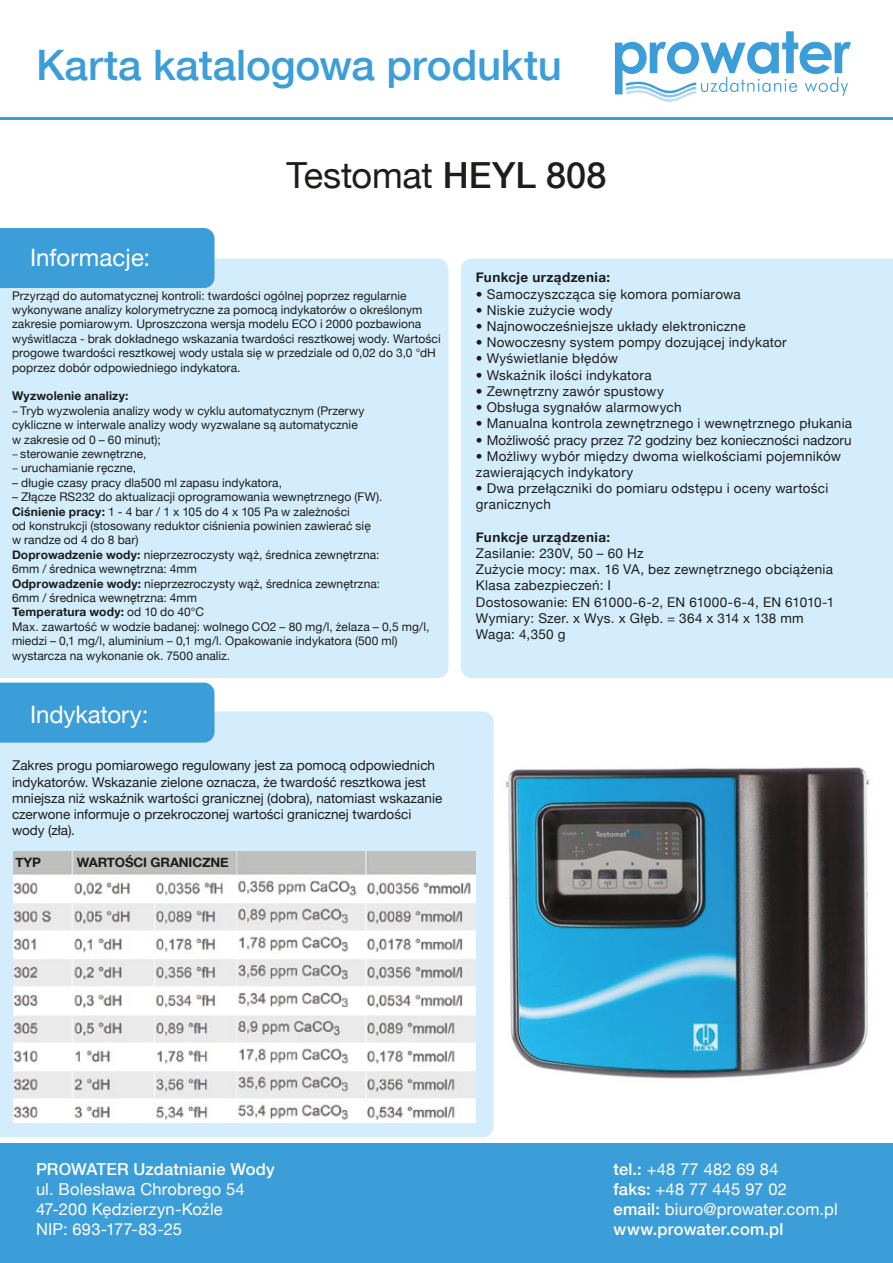
<style>
.page{position:relative;width:893px;height:1263px;background:#fff}
.page>*{position:absolute;margin:0;border:0;box-sizing:border-box;transform-origin:0 0}
.t1{font:500 42px "Helvetica Neue";letter-spacing:-.005em;color:#3c9ed8}
.t2{font:36px "Helvetica Neue";letter-spacing:-.005em;color:#1d1d1b}
.t3{font:24px "Helvetica Neue";color:#fff}
.t4{font:16.5px/19.8px "Helvetica Neue";letter-spacing:.01em;color:#fff}
.t5{font:500 16.5px "Helvetica Neue";letter-spacing:.01em;color:#fff}
.t6{font:13.5px/16.2px "Helvetica Neue";letter-spacing:.015em;color:#1d1d1b}
.t7{font:700 13.5px "Helvetica Neue";letter-spacing:.025em;color:#1d1d1b}
.t8{font:700 13.05px "Helvetica Neue";letter-spacing:-.01em;color:#1d1d1b}
.t9{font:12px/14.4px "Helvetica Neue";letter-spacing:.005em;color:#1d1d1b}
.t10{font:700 12px "Helvetica Neue";letter-spacing:.015em;color:#1d1d1b}
.s1{font-weight:500}
.s2{font-family:"Myriad Pro"}
.s3{font-weight:700}
</style>
<div class="page">
<div style="left:0;top:259px;width:448px;height:419px;background:#d4edfc"></div>
<svg style="left:0;top:43px;width:893px;height:77px"></svg>
<div style="left:0;top:228px;width:214px;height:60px;background:#3c9ed8"></div>
<svg style="left:615px;top:31px;width:236px;height:71px"></svg>
<div style="left:0;top:1143px;width:893px;height:120px;background:#3c9ed8"></div>
<div style="left:0;top:711px;width:494px;height:426px;background:#d4edfc"></div>
<div style="left:0;top:683px;width:214px;height:60px;background:#3c9ed8"></div>
<div style="left:461px;top:259px;width:432px;height:419px;background:#d4edfc"></div>
<img style="left:505px;top:767px;width:365px;height:312px">
<img style="left:13px;top:851px;width:463px;height:271px">
<h1 class="t1" style="left:36px;top:40px;width:527px">Karta katalogowa produktu</h1>
<h3 class="t3" style="left:30px;top:243px;width:122px">Informacje:</h3>
<h2 class="t2" style="left:286px;top:154px;width:322px">Testomat <span class="s1">HEYL 808</span></h2>
<p class="t9" style="left:12px;top:288px;width:430px">Przyrząd do automatycznej kontroli: twardości ogólnej poprzez regularnie wykonywane analizy kolorymetryczne za pomocą indykatorów o określonym zakresie pomiarowym. Uproszczona wersja modelu ECO i 2000 pozbawiona wyświtlacza - brak dokładnego wskazania twardości resztkowej wody. Wartości progowe twardości resztkowej wody ustala się w przedziale od 0,02 do 3,0 °dH poprzez dobór odpowiedniego indykatora.</p>
<p class="t10" style="left:12px;top:389px;width:118px">Wyzwolenie analizy:</p>
<p class="t9" style="left:12px;top:403px;width:354px"><span class="s2">–</span> Tryb wyzwolenia analizy wody w cyklu automatycznym (Przerwy cykliczne w interwale analizy wody wyzwalane są automatycznie w zakresie od 0 – 60 minut);</p>
<p class="t9" style="left:12px;top:446px;width:136px"><span class="s2">–</span> sterowanie zewnętrzne,</p>
<p class="t9" style="left:12px;top:461px;width:126px"><span class="s2">–</span> uruchamianie ręczne,</p>
<p class="t9" style="left:12px;top:475px;width:272px">– długie czasy pracy dla500 ml zapasu indykatora,</p>
<p class="t9" style="left:12px;top:490px;width:419px">– Złącze RS232 do aktualizacji oprogramowania wewnętrznego (FW).<br><span class="s3">Ciśnienie pracy:</span> 1 - 4 bar / 1 x 105 do 4 x 105 Pa w zależności<br>od konstrukcji (stosowany reduktor ciśnienia powinien zawierać się<br>w randze od 4 do 8 bar)<br><span class="s3">Doprowadzenie wody:</span> nieprzezroczysty wąż, średnica zewnętrzna:<br>6mm / średnica wewnętrzna: 4mm<br><span class="s3">Odprowadzenie wody:</span> nieprzezroczysty wąż, średnica zewnętrzna:<br>6mm / średnica wewnętrzna: 4mm<br><span class="s3">Temperatura wody:</span> od 10 do 40°C<br>Max. zawartość w wodzie badanej: wolnego CO2 – 80 mg/l, żelaza – 0,5 mg/l, miedzi – 0,1 mg/l, aluminium – 0,1 mg/l. Opakowanie indykatora (500 ml) wystarcza na wykonanie ok. 7500 analiz.</p>
<h3 class="t3" style="left:30px;top:700px;width:120px">Indykatory:</h3>
<p class="t6" style="left:12px;top:757px;width:432px">Zakres progu pomiarowego regulowany jest za pomocą odpowiednich indykatorów. Wskazanie zielone oznacza, że twardość resztkowa jest mniejsza niż wskaźnik wartości granicznej (dobra), natomiast wskazanie czerwone informuje o przekroczonej wartości granicznej twardości wody (zła).</p>
<p class="t8" style="left:15px;top:854px;width:27px">TYP</p>
<p class="t8" style="left:77px;top:854px;width:154px">WARTOŚCI GRANICZNE</p>
<p class="t7" style="left:476px;top:269px;width:136px">Funkcje urządzenia:</p>
<p class="t6" style="left:476px;top:286px;width:266px">• Samoczyszcząca się komora pomiarowa</p>
<p class="t6" style="left:476px;top:302px;width:138px">• Niskie zużycie wody</p>
<p class="t6" style="left:476px;top:318px;width:271px">• Najnowocześniejsze układy elektroniczne</p>
<p class="t6" style="left:476px;top:334px;width:312px">• Nowoczesny system pompy dozującej indykator</p>
<p class="t6" style="left:476px;top:350px;width:144px">• Wyświetlanie błędów</p>
<p class="t6" style="left:476px;top:367px;width:177px">• Wskaźnik ilości indykatora</p>
<p class="t6" style="left:476px;top:383px;width:189px">• Zewnętrzny zawór spustowy</p>
<p class="t6" style="left:476px;top:399px;width:207px">• Obsługa sygnałów alarmowych</p>
<p class="t6" style="left:476px;top:415px;width:378px">• Manualna kontrola zewnętrznego i wewnętrznego płukania</p>
<p class="t6" style="left:476px;top:431px;width:377px">• Możliwość pracy przez 72 godziny bez konieczności nadzoru</p>
<p class="t6" style="left:476px;top:448px;width:367px">• Możliwy wybór między dwoma wielkościami pojemników zawierających indykatory</p>
<p class="t6" style="left:476px;top:480px;width:354px">• Dwa przełączniki do pomiaru odstępu i oceny wartości granicznych</p>
<p class="t7" style="left:476px;top:528px;width:136px">Funkcje urządzenia:</p>
<p class="t6" style="left:476px;top:545px;width:360px">Zasilanie: 230V, 50 – 60 Hz<br>Zużycie mocy: max. 16 VA, bez zewnętrznego obciążenia Klasa zabezpieczeń: I<br>Dostosowanie: EN 61000-6-2, EN 61000-6-4, EN 61010-1<br>Wymiary: Szer. x Wys. x Głęb. = 364 x 314 x 138 mm Waga: 4,350 g</p>
<h3 class="t5" style="left:36px;top:1159px;width:240px">PROWATER Uzdatnianie Wody</h3>
<h3 class="t4" style="left:36px;top:1179px;width:210px">ul. Bolesława Chrobrego 54<br>47-200 Kędzierzyn-Koźle<br>NIP: 693-177-83-25</h3>
<h3 class="t4" style="left:614px;top:1159px;width:226px"><span class="s1">tel.:</span> +48 77 482 69 84<br><span class="s1">faks:</span> +48 77 445 97 02<br><span class="s1">email:</span> biuro@prowater.com.pl <span class="s1">www.prowater.com.pl</span></h3>
</div>
